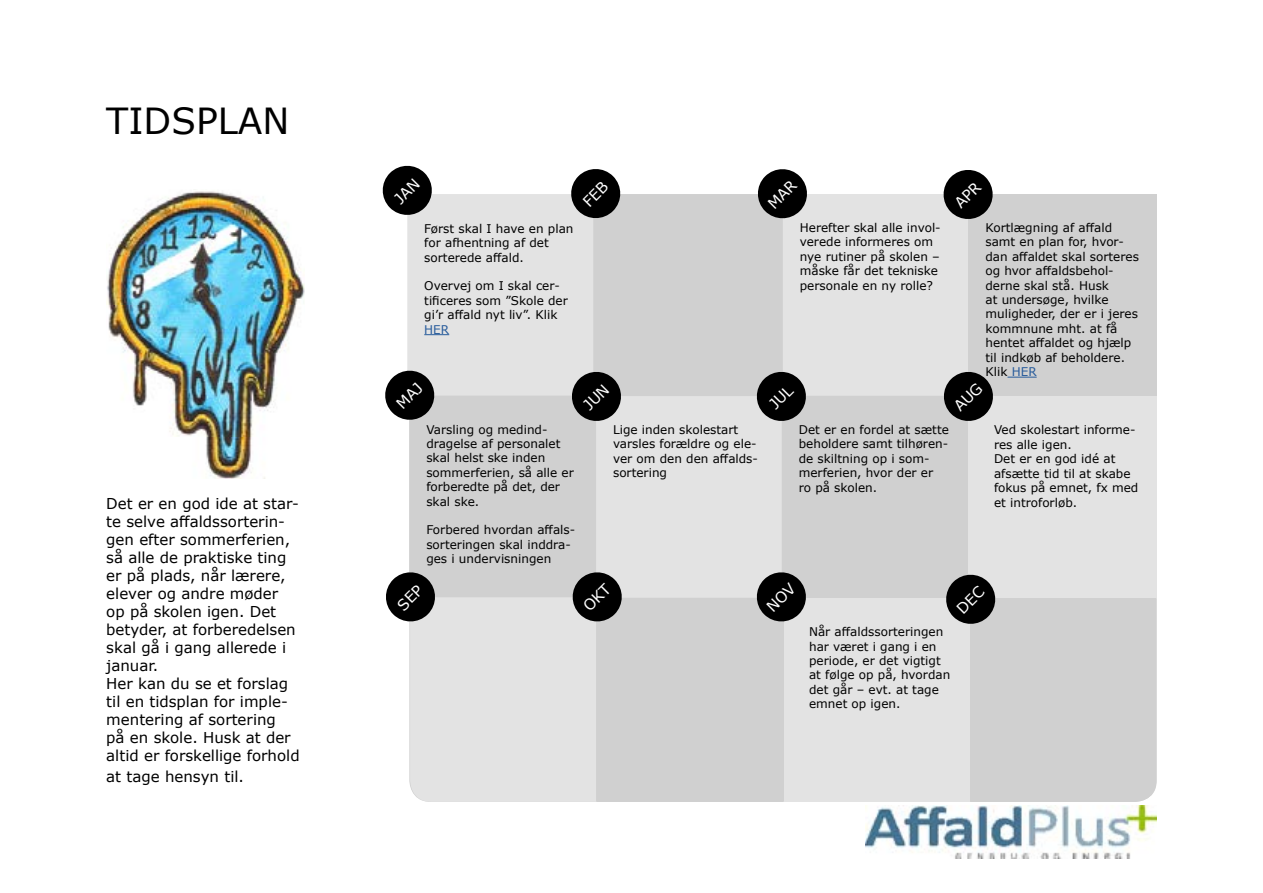
<style>
.page{position:relative;width:1263px;height:893px;background:#fff}
.page>*{position:absolute;margin:0;border:0;box-sizing:border-box;transform-origin:0 0}
.t1{font:36px "Verdana";color:#000}
.t2{font:15px/18px "Verdana";color:#000}
.t3{font:12px/14.4px "Verdana";color:#000}
.t4{font:12px "Verdana";color:#275b9b}
.s1{color:#275b9b}
</style>
<div class="page">
<img style="left:106px;top:191px;width:198px;height:288px">
<img style="left:866px;top:806px;width:291px;height:53px">
<svg style="left:382px;top:165px;width:774px;height:637px;background:#d1d1d1"></svg>
<h1 class="t1" style="left:106px;top:96px;width:185px">TIDSPLAN</h1>
<p class="t2" style="left:106px;top:494px;width:195px">Det er en god ide at star&shy;te selve affaldssorterin&shy;gen efter sommerferien, så alle de praktiske ting er på plads, når lærere, elever og andre møder op på skolen igen. Det betyder, at forberedelsen skal gå i gang allerede i januar.<br>Her kan du se et forslag til en tidsplan for imple&shy;mentering af sortering<br>på en skole. Husk at der altid er forskellige forhold</p>
<p class="t2" style="left:106px;top:768px;width:139px">at tage hensyn til.</p>
<p class="t3" style="left:424px;top:221px;width:151px">Først skal I have en plan for afhentning af det sorterede affald.</p>
<p class="t3" style="left:424px;top:279px;width:145px">Overvej om I skal cer&shy;tificeres som ”Skole der gi’r affald nyt liv”. Klik</p>
<p class="t4" style="left:424px;top:321px;width:26px">HER</p>
<p class="t3" style="left:426px;top:422px;width:149px">Varsling og medind&shy;dragelse af personalet skal helst ske inden sommerferien, så alle er forberedte på det, der skal ske.</p>
<p class="t3" style="left:426px;top:523px;width:150px">Forbered hvordan affals&shy;sorteringen skal inddra&shy;ges i undervisningen</p>
<p class="t3" style="left:800px;top:220px;width:142px">Herefter skal alle invol&shy;verede informeres om nye rutiner på skolen – måske får det tekniske personale en ny rolle?</p>
<p class="t3" style="left:985px;top:220px;width:155px">Kortlægning af affald samt en plan for, hvor&shy;dan affaldet skal sorteres og hvor affaldsbehol&shy;derne skal stå. Husk<br>at undersøge, hvilke muligheder, der er i jeres kommnune mht. at få hentet affaldet og hjælp til indkøb af beholdere.<br>Klik <span class="s1">HER</span></p>
<p class="t3" style="left:613px;top:422px;width:146px">Lige inden skolestart varsles forældre og ele&shy;ver om den den affalds&shy;sortering</p>
<p class="t3" style="left:799px;top:422px;width:152px">Det er en fordel at sætte beholdere samt tilhøren&shy;de skiltning op i som&shy;merferien, hvor der er<br>ro på skolen.</p>
<p class="t3" style="left:994px;top:423px;width:146px">Ved skolestart informe&shy;res alle igen.<br>Det er en god idé at afsætte tid til at skabe fokus på emnet, fx med et introforløb.</p>
<p class="t3" style="left:809px;top:624px;width:143px">Når affaldssorteringen har været i gang i en periode, er det vigtigt at følge op på, hvordan det går – evt. at tage emnet op igen.</p>
</div>
